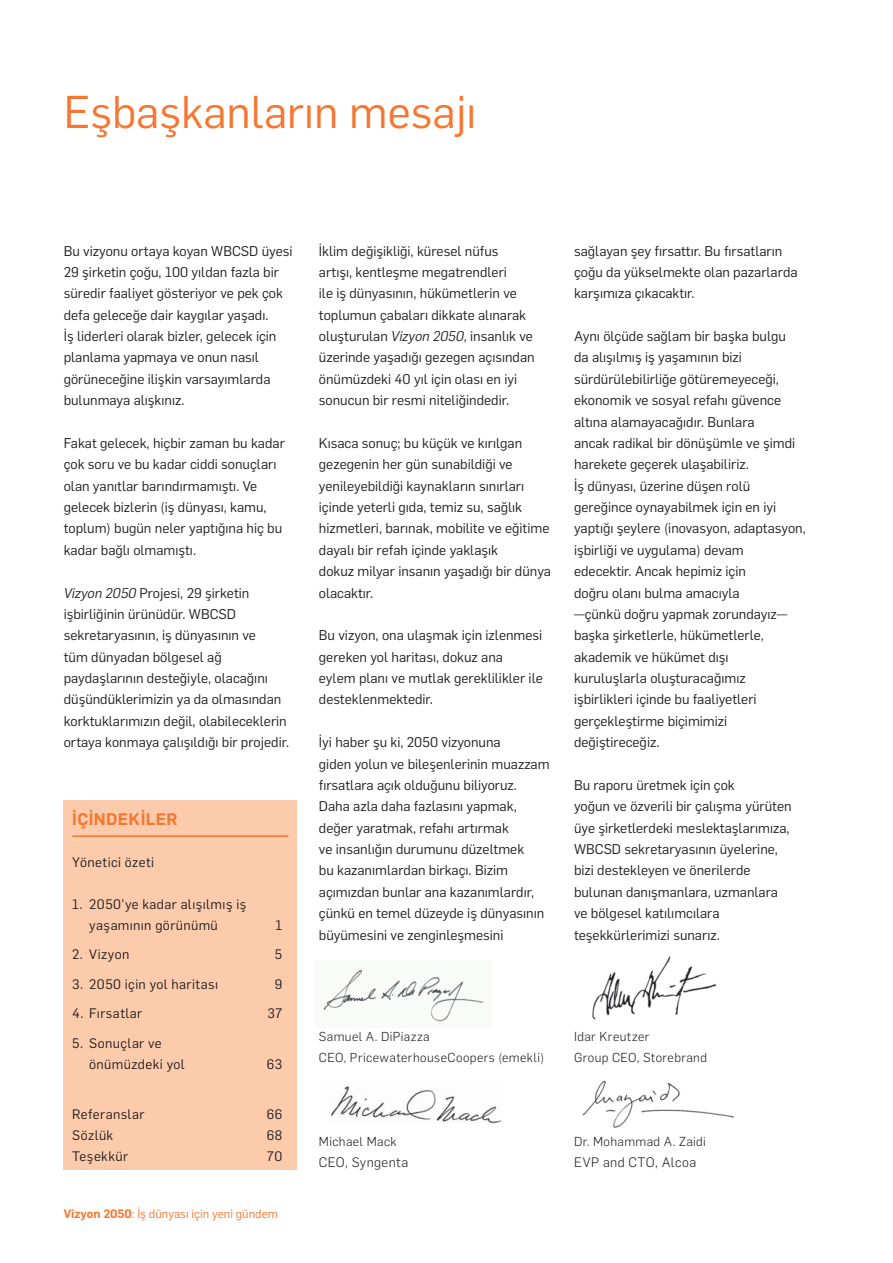
<style>
.page{position:relative;width:893px;height:1263px;background:#fff}
.page>*{position:absolute;margin:0;border:0;box-sizing:border-box;transform-origin:0 0}
.t1{font:45px "Flama";color:#f47832}
.t2{font:600 16.5px "Flama";letter-spacing:.025em;color:#f47832}
.t3{font:13.8px/21.3px "Flama";color:#231f20}
.t4{font:13.5px/21px "Flama";letter-spacing:.03em;color:#231f20}
.t5{font:300 13.5px "Flama";letter-spacing:.03em;color:#231f20}
.t6{font:300 12.75px "Flama";letter-spacing:.03em;color:#231f20}
.t7{font:12px "Flama";color:#f47832}
.s1{font-style:italic}
.s2{font-weight:600}
</style>
<div class="page">
<div style="left:64px;top:801px;width:233px;height:369px;background:#fccbab"></div>
<hr style="left:72px;top:835px;width:216px;height:2px;background:#f47832">
<img style="left:330px;top:1086px;width:172px;height:38px">
<img style="left:582px;top:1080px;width:152px;height:48px">
<img style="left:592px;top:956px;width:125px;height:64px">
<img style="left:323px;top:968px;width:161px;height:54px">
<h1 class="t1" style="left:64px;top:96px;width:414px">Eşbaşkanların mesajı</h1>
<p class="t3" style="left:64px;top:241px;width:230px">Bu vizyonu ortaya koyan WBCSD üyesi 29 şirketin çoğu, 100 yıldan fazla bir süredir faaliyet gösteriyor ve pek çok defa geleceğe dair kaygılar yaşadı.<br>İş liderleri olarak bizler, gelecek için planlama yapmaya ve onun nasıl görüneceğine ilişkin varsayımlarda bulunmaya alışkınız.</p>
<p class="t3" style="left:64px;top:434px;width:223px">Fakat gelecek, hiçbir zaman bu kadar çok soru ve bu kadar ciddi sonuçları olan yanıtlar barındırmamıştı. Ve gelecek bizlerin (iş dünyası, kamu, toplum) bugün neler yaptığına hiç bu kadar bağlı olmamıştı.</p>
<p class="t3" style="left:64px;top:583px;width:227px"><span class="s1">Vizyon 2050</span> Projesi, 29 şirketin işbirliğinin ürünüdür. WBCSD sekretaryasının, iş dünyasının ve<br>tüm dünyadan bölgesel ağ paydaşlarının desteğiyle, olacağını düşündüklerimizin ya da olmasından korktuklarımızın değil, olabileceklerin ortaya konmaya çalışıldığı bir projedir.</p>
<p class="t2" style="left:72px;top:813px;width:107px">İÇİNDEKİLER</p>
<p class="t4" style="left:72px;top:853px;width:83px">Yönetici özeti</p>
<p class="t4" style="left:89px;top:895px;width:159px;text-indent:-17px">1. 2050’ye kadar alışılmış iş yaşamının görünümü</p>
<p class="t4" style="left:275px;top:916px;width:8px">1</p>
<p class="t3" style="left:319px;top:241px;width:217px">İklim değişikliği, küresel nüfus artışı, kentleşme megatrendleri<br>ile iş dünyasının, hükümetlerin ve toplumun çabaları dikkate alınarak oluşturulan <span class="s1">Vizyon 2050</span>, insanlık ve üzerinde yaşadığı gezegen açısından önümüzdeki 40 yıl için olası en iyi sonucun bir resmi niteliğindedir.</p>
<p class="t3" style="left:319px;top:434px;width:234px">Kısaca sonuç; bu küçük ve kırılgan gezegenin her gün sunabildiği ve yenileyebildiği kaynakların sınırları içinde yeterli gıda, temiz su, sağlık hizmetleri, barınak, mobilite ve eğitime dayalı bir refah içinde yaklaşık<br>dokuz milyar insanın yaşadığı bir dünya olacaktır.</p>
<p class="t3" style="left:319px;top:626px;width:225px">Bu vizyon, ona ulaşmak için izlenmesi gereken yol haritası, dokuz ana eylem planı ve mutlak gereklilikler ile desteklenmektedir.</p>
<p class="t3" style="left:319px;top:733px;width:232px">İyi haber şu ki, 2050 vizyonuna<br>giden yolun ve bileşenlerinin muazzam fırsatlara açık olduğunu biliyoruz.<br>Daha azla daha fazlasını yapmak, değer yaratmak, refahı artırmak<br>ve insanlığın durumunu düzeltmek<br>bu kazanımlardan birkaçı. Bizim açımızdan bunlar ana kazanımlardır, çünkü en temel düzeyde iş dünyasının büyümesini ve zenginleşmesini</p>
<p class="t3" style="left:574px;top:241px;width:225px">sağlayan şey fırsattır. Bu fırsatların çoğu da yükselmekte olan pazarlarda karşımıza çıkacaktır.</p>
<p class="t3" style="left:574px;top:327px;width:233px">Aynı ölçüde sağlam bir başka bulgu<br>da alışılmış iş yaşamının bizi sürdürülebilirliğe götüremeyeceği, ekonomik ve sosyal refahı güvence altına alamayacağıdır. Bunlara<br>ancak radikal bir dönüşümle ve şimdi harekete geçerek ulaşabiliriz.<br>İş dünyası, üzerine düşen rolü gereğince oynayabilmek için en iyi yaptığı şeylere (inovasyon, adaptasyon, işbirliği ve uygulama) devam<br>edecektir. Ancak hepimiz için<br>doğru olanı bulma amacıyla<br>—çünkü doğru yapmak zorundayız— başka şirketlerle, hükümetlerle, akademik ve hükümet dışı<br>kuruluşlarla oluşturacağımız işbirlikleri içinde bu faaliyetleri gerçekleştirme biçimimizi değiştireceğiz.</p>
<p class="t3" style="left:574px;top:776px;width:219px">Bu raporu üretmek için çok<br>yoğun ve özverili bir çalışma yürüten üye şirketlerdeki meslektaşlarımıza,<br>WBCSD sekretaryasının üyelerine, bizi destekleyen ve önerilerde bulunan danışmanlara, uzmanlara ve bölgesel katılımcılara teşekkürlerimizi sunarız.</p>
<p class="t4" style="left:72px;top:945px;width:59px">2. Vizyon</p>
<p class="t4" style="left:275px;top:945px;width:9px">5</p>
<p class="t4" style="left:72px;top:975px;width:147px">3. 2050 için yol haritası</p>
<p class="t4" style="left:275px;top:975px;width:9px">9</p>
<p class="t4" style="left:72px;top:1004px;width:72px">4. Fırsatlar</p>
<p class="t4" style="left:267px;top:1004px;width:16px">37</p>
<p class="t4" style="left:89px;top:1034px;width:97px;text-indent:-17px">5. Sonuçlar ve önümüzdeki yol</p>
<p class="t4" style="left:267px;top:1055px;width:17px">63</p>
<p class="t4" style="left:72px;top:1105px;width:74px">Referanslar</p>
<p class="t4" style="left:267px;top:1105px;width:17px">66</p>
<p class="t4" style="left:72px;top:1126px;width:43px">Sözlük</p>
<p class="t4" style="left:267px;top:1126px;width:17px">68</p>
<p class="t4" style="left:72px;top:1147px;width:57px">Teşekkür</p>
<p class="t4" style="left:267px;top:1147px;width:17px">70</p>
<p class="t7" style="left:64px;top:1210px;width:216px"><span class="s2">Vizyon 2050</span>: İş dünyası için yeni gündem</p>
<p class="t6" style="left:319px;top:1032px;width:112px">Samuel A. DiPiazza</p>
<p class="t6" style="left:574px;top:1032px;width:77px">Idar Kreutzer</p>
<p class="t6" style="left:319px;top:1053px;width:227px">CEO, PricewaterhouseCoopers (emekli)</p>
<p class="t6" style="left:574px;top:1053px;width:135px">Group CEO, Storebrand</p>
<p class="t6" style="left:319px;top:1137px;width:79px">Michael Mack</p>
<p class="t6" style="left:574px;top:1137px;width:133px">Dr. Mohammad A. Zaidi</p>
<p class="t5" style="left:319px;top:1157px;width:91px">CEO, Syngenta</p>
<p class="t5" style="left:574px;top:1157px;width:124px">EVP and CTO, Alcoa</p>
</div>
